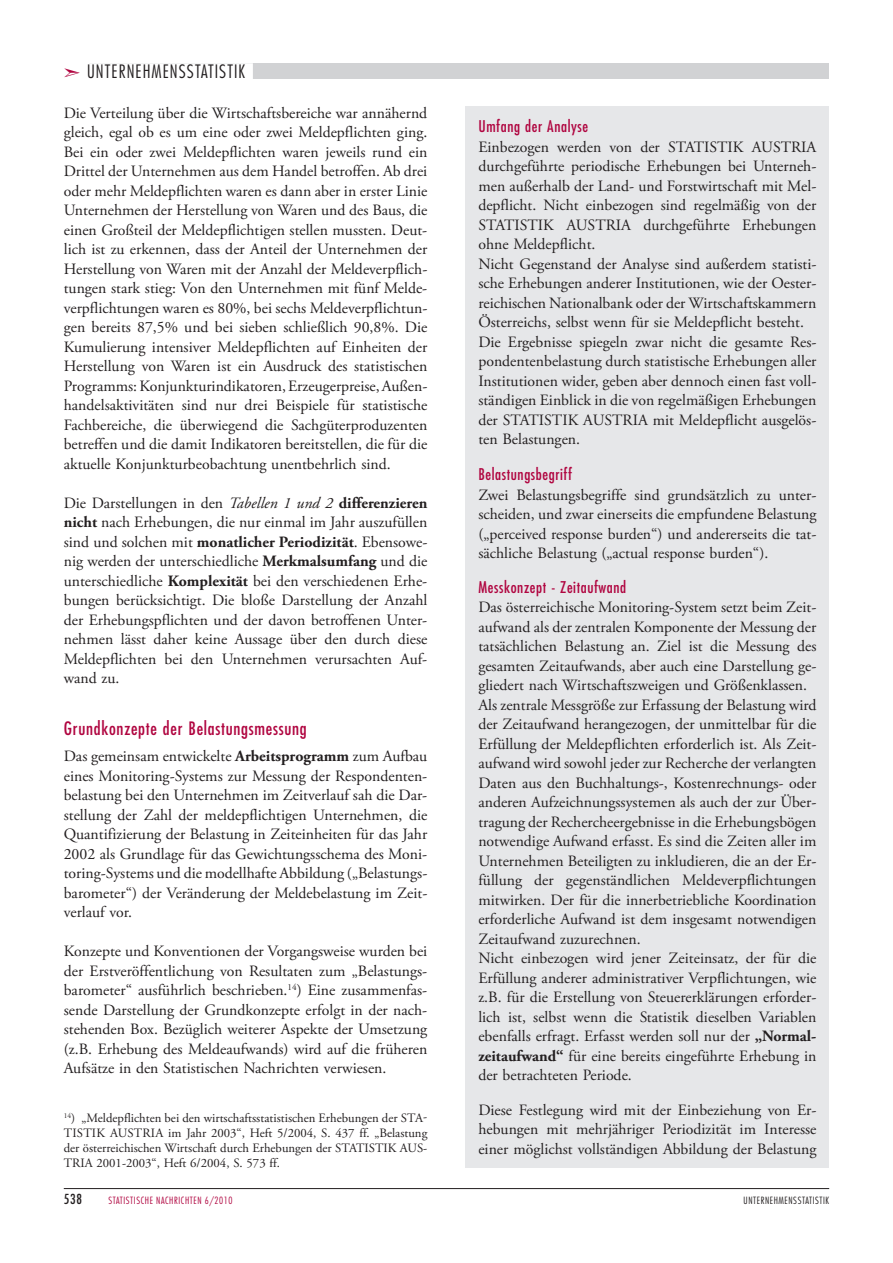
<style>
.page{position:relative;width:893px;height:1263px;background:#fff}
.page>*{position:absolute;margin:0;border:0;box-sizing:border-box;transform-origin:0 0}
.t1{font:condensed 18px "Futura Std";letter-spacing:.04em;color:#b00540}
.t2{font:300 condensed 18px "Futura Std";letter-spacing:.06em;color:#231f20}
.t3{font:15.75px/19.5px "Adobe Garamond Pro";color:#231f20;text-align:justify}
.t4{font:condensed 15.75px "Futura Std";letter-spacing:.04em;color:#b00540}
.t5{font:condensed 13.5px "Futura Std";color:#231f20}
.t6{font:12.75px/15px "Adobe Garamond Pro";color:#231f20}
.t7{font:300 condensed 9.75px "Futura Std";letter-spacing:.06em;color:#b00540}
.t8{font:300 condensed 9.75px "Futura Std";letter-spacing:.06em;color:#231f20}
.s1{font-style:italic}
.s2{font-weight:700}
</style>
<div class="page">
<hr style="left:64px;top:1188px;width:765px;height:1px;background:#231f20">
<div style="left:89px;top:64px;width:740px;height:15px;background:#d1d2d4"></div>
<div style="left:87px;top:63px;width:166px;height:18px;background:#fff"></div>
<div style="left:466px;top:106px;width:363px;height:1061px;background:#e6e7e9"></div>
<p class="t2" style="left:87px;top:61px;width:152px">UNTERNEHMENSSTATISTIK</p>
<p class="t3" style="left:64px;top:104px;width:365px">Die Verteilung über die Wirtschaftsbereiche war annähernd gleich, egal ob es um eine oder zwei Meldepflichten ging.<br>Bei ein oder zwei Meldepflichten waren jeweils rund ein Drittel der Unternehmen aus dem Handel betroffen. Ab drei oder mehr Meldepflichten waren es dann aber in erster Linie Unternehmen der Herstellung von Waren und des Baus, die einen Großteil der Meldepflichtigen stellen mussten. Deut&shy;lich ist zu erkennen, dass der Anteil der Unternehmen der Herstellung von Waren mit der Anzahl der Meldeverpflich&shy;tungen stark stieg: Von den Unternehmen mit fünf Melde&shy;verpflichtungen waren es 80%, bei sechs Meldeverpflichtun&shy;gen bereits 87,5% und bei sieben schließlich 90,8%. Die Kumulierung intensiver Meldepflichten auf Einheiten der Herstellung von Waren ist ein Ausdruck des statistischen Programms: Konjunkturindikatoren, Erzeugerpreise, Außen&shy;handelsaktivitäten sind nur drei Beispiele für statistische Fachbereiche, die überwiegend die Sachgüterproduzenten betreffen und die damit Indikatoren bereitstellen, die für die aktuelle Konjunkturbeobachtung unentbehrlich sind.</p>
<p class="t3" style="left:64px;top:494px;width:365px">Die Darstellungen in den <span class="s1">Tabellen 1 und 2</span> <span class="s2">differenzieren nicht</span> nach Erhebungen, die nur einmal im Jahr auszufüllen sind und solchen mit <span class="s2">monatlicher Periodizität</span>. Ebensowe&shy;nig werden der unterschiedliche <span class="s2">Merkmalsumfang</span> und die unterschiedliche <span class="s2">Komplexität</span> bei den verschiedenen Erhe&shy;bungen berücksichtigt. Die bloße Darstellung der Anzahl der Erhebungspflichten und der davon betroffenen Unter&shy;nehmen lässt daher keine Aussage über den durch diese Meldepflichten bei den Unternehmen verursachten Auf&shy;wand zu.</p>
<p class="t1" style="left:64px;top:718px;width:244px">Grundkonzepte der Belastungsmessung</p>
<p class="t3" style="left:64px;top:747px;width:365px">Das gemeinsam entwickelte <span class="s2">Arbeitsprogramm</span> zum Aufbau eines Monitoring-Systems zur Messung der Respondenten&shy;belastung bei den Unternehmen im Zeitverlauf sah die Dar&shy;stellung der Zahl der meldepflichtigen Unternehmen, die Quantifizierung der Belastung in Zeiteinheiten für das Jahr 2002 als Grundlage für das Gewichtungsschema des Moni&shy;toring-Systems und die modellhafte Abbildung („Belastungs&shy;barometer“) der Veränderung der Meldebelastung im Zeit&shy;verlauf vor.</p>
<p class="t3" style="left:64px;top:942px;width:365px">Konzepte und Konventionen der Vorgangsweise wurden bei der Erstveröffentlichung von Resultaten zum „Belastungs&shy;barometer“ ausführlich beschrieben.<sup>14</sup>) Eine zusammenfas&shy;sende Darstellung der Grundkonzepte erfolgt in der nach&shy;stehenden Box. Bezüglich weiterer Aspekte der Umsetzung (z.B. Erhebung des Meldeaufwands) wird auf die früheren Aufsätze in den Statistischen Nachrichten verwiesen.</p>
<p class="t6" style="left:64px;top:1111px;width:365px"><sup>14</sup>) „Meldepflichten bei den wirtschaftsstatistischen Erhebungen der Sta&shy;tistik</p>
<p class="t6" style="left:64px;top:1126px;width:365px;text-align:justify;text-indent:104px">im Jahr 2003“, Heft 5/2004, S. 437 ff. „Belastung der österreichischen Wirtschaft durch Erhebungen der STATISTIK AUS-TRIA 2001-2003“, Heft 6/2004, S. 573 ff.</p>
<p class="t6" style="left:110px;top:1126px;width:17px">Austria</p>
<p class="t4" style="left:478px;top:117px;width:111px">Umfang der Analyse</p>
<p class="t3" style="left:478px;top:137px;width:340px;text-align:left">Einbezogen werden von der STATISTIK AUSTRIA durchgeführte periodische Erhebungen bei Unterneh&shy;men außerhalb der Land- und Forstwirtschaft mit Mel&shy;depflicht. Nicht einbezogen sind regelmäßig von der STATISTIK AUSTRIA durchgeführte Erhebungen ohne Meldepflicht.<br>Nicht Gegenstand der Analyse sind außerdem statisti&shy;sche Erhebungen anderer Institutionen, wie der Oester&shy;reichischen Nationalbank oder der Wirtschaftskammern Österreichs, selbst wenn für sie Meldepflicht besteht.<br>Die Ergebnisse spiegeln zwar nicht die gesamte Res&shy;pondentenbelastung durch statistische Erhebungen aller Institutionen wider, geben aber dennoch einen fast voll&shy;ständigen Einblick in die von regelmäßigen Erhebungen der STATISTIK AUSTRIA mit Meldepflicht ausgelös&shy;ten Belastungen.</p>
<p class="t4" style="left:478px;top:465px;width:95px">Belastungsbegriff</p>
<p class="t3" style="left:478px;top:485px;width:340px">Zwei Belastungsbegriffe sind grundsätzlich zu unter&shy;scheiden, und zwar einerseits die empfundene Belastung („perceived response burden“) und andererseits die tat&shy;sächliche Belastung („actual response burden“).</p>
<p class="t4" style="left:478px;top:577px;width:149px">Messkonzept - Zeitaufwand</p>
<p class="t3" style="left:478px;top:598px;width:340px;text-align:left">Das österreichische Monitoring-System setzt beim Zeit&shy;aufwand als der zentralen Komponente der Messung der tatsächlichen Belastung an. Ziel ist die Messung des gesamten Zeitaufwands, aber auch eine Darstellung ge&shy;gliedert nach Wirtschaftszweigen und Größenklassen.<br>Als zentrale Messgröße zur Erfassung der Belastung wird der Zeitaufwand herangezogen, der unmittelbar für die Erfüllung der Meldepflichten erforderlich ist. Als Zeit&shy;aufwand wird sowohl jeder zur Recherche der verlangten Daten aus den Buchhaltungs-, Kostenrechnungs- oder anderen Aufzeichnungssystemen als auch der zur Über&shy;tragung der Rechercheergebnisse in die Erhebungsbögen notwendige Aufwand erfasst. Es sind die Zeiten aller im Unternehmen Beteiligten zu inkludieren, die an der Er&shy;füllung der gegenständlichen Meldeverpflichtungen mitwirken. Der für die innerbetriebliche Koordination erforderliche Aufwand ist dem insgesamt notwendigen Zeitaufwand zuzurechnen.<br>Nicht einbezogen wird jener Zeiteinsatz, der für die Erfüllung anderer administrativer Verpflichtungen, wie z.B. für die Erstellung von Steuererklärungen erforder&shy;lich ist, selbst wenn die Statistik dieselben Variablen ebenfalls erfragt. Erfasst werden soll nur der <span class="s2">„Normal&shy;zeitaufwand“</span> für eine bereits eingeführte Erhebung in der betrachteten Periode.</p>
<p class="t3" style="left:478px;top:1100px;width:340px">Diese Festlegung wird mit der Einbeziehung von Er&shy;hebungen mit mehrjähriger Periodizität im Interesse einer möglichst vollständigen Abbildung der Belastung</p>
<p class="t5" style="left:64px;top:1191px;width:20px">538</p>
<p class="t7" style="left:108px;top:1195px;width:126px">STATISTISCHE NACHRICHTEN 6/2010</p>
<p class="t8" style="left:744px;top:1195px;width:84px">UNTERNEHMENSSTATISTIK</p>
</div>
